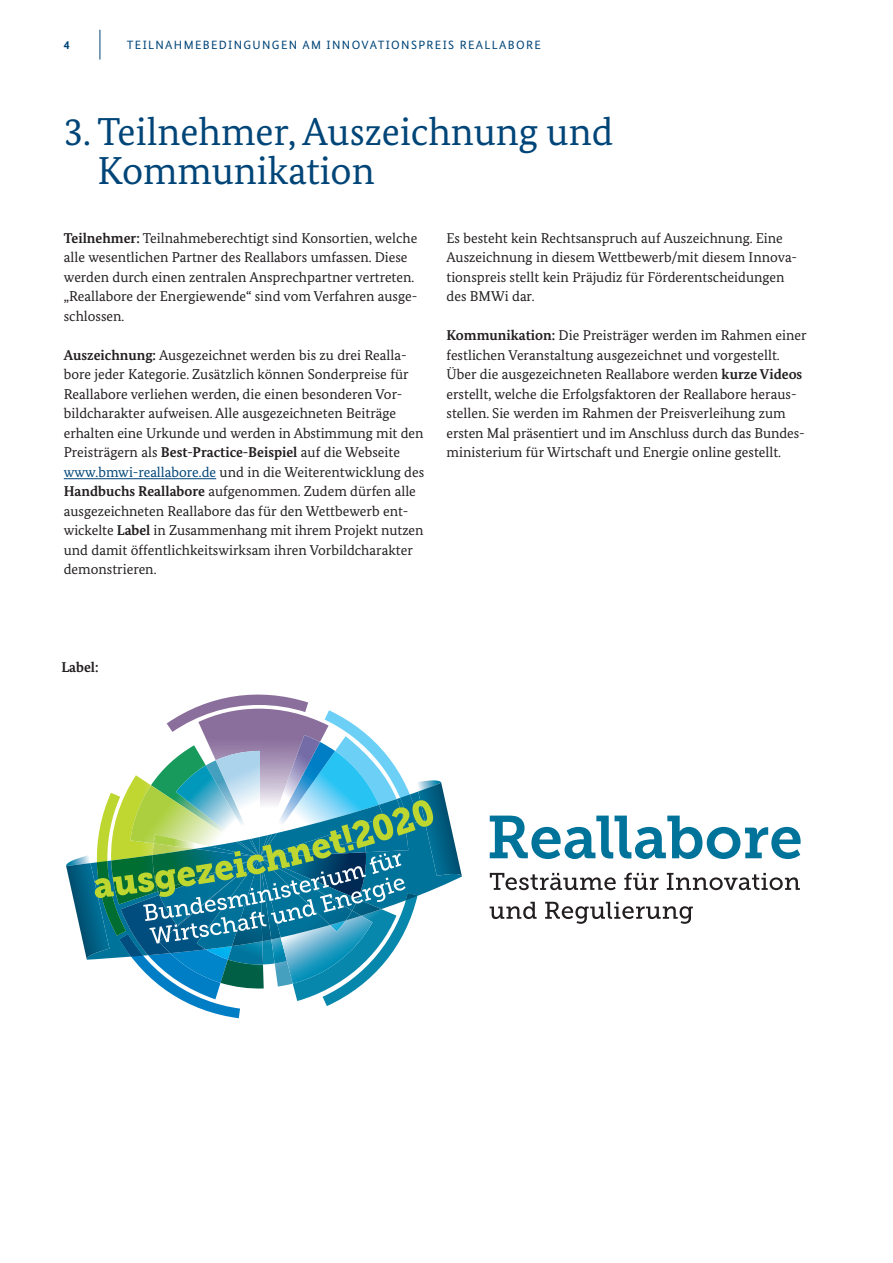
<style>
.page{position:relative;width:893px;height:1263px;background:#fff}
.page>*{position:absolute;margin:0;border:0;box-sizing:border-box;transform-origin:0 0}
.t1{font:39px/39px "Bundes Serif";color:#004578}
.t2{font:14.25px/19.5px "Bundes Serif";color:#231f20}
.t3{font:700 14.25px "Bundes Serif";color:#231f20}
.t4{font:12px "Bundes Sans";letter-spacing:.11em;color:#004578}
.t5{font:700 12px "Bundes Sans";color:#004578}
.s1{font-weight:700}
.s2{color:#004578}
</style>
<div class="page">
<hr style="left:64px;top:478px;width:152px;height:1px;background:#004578">
<hr style="left:100px;top:30px;width:1px;height:30px;background:#004578">
<svg style="left:490px;top:815px;width:311px;height:44px"></svg>
<svg style="left:490px;top:873px;width:126px;height:17px"></svg>
<svg style="left:624px;top:873px;width:35px;height:17px"></svg>
<svg style="left:667px;top:873px;width:133px;height:17px"></svg>
<svg style="left:490px;top:902px;width:47px;height:17px"></svg>
<svg style="left:545px;top:902px;width:148px;height:22px"></svg>
<svg style="left:66px;top:694px;width:396px;height:324px"></svg>
<p class="t5" style="left:64px;top:37px;width:7px">4</p>
<p class="t4" style="left:127px;top:37px;width:416px">TEILNAHMEBEDINGUNGEN AM INNOVATIONSPREIS REALLABORE</p>
<h1 class="t1" style="left:97px;top:112px;width:517px;text-indent:-34px">3. Teilnehmer, Auszeichnung und<br>Kommunikation</h1>
<p class="t2" style="left:64px;top:228px;width:355px"><span class="s1">Teilnehmer:</span> Teilnahmeberechtigt sind Konsortien, welche alle wesentlichen Partner des Reallabors umfassen. Diese werden durch einen zentralen Ansprechpartner vertreten. „Reallabore der Energiewende“ sind vom Verfahren ausge&shy;schlossen.</p>
<p class="t2" style="left:64px;top:345px;width:362px"><span class="s1">Auszeichnung:</span> Ausgezeichnet werden bis zu drei Realla&shy;bore jeder Kategorie. Zusätzlich können Sonderpreise für Reallabore verliehen werden, die einen besonderen Vor&shy;bildcharakter aufweisen. Alle ausgezeichneten Beiträge erhalten eine Urkunde und werden in Abstimmung mit den Preisträgern als <span class="s1">Best-Practice-Beispiel</span> auf die Webseite <span class="s2">www.bmwi-reallabore.de</span> und in die Weiterentwicklung des <span class="s1">Handbuchs Reallabore</span> aufgenommen. Zudem dürfen alle ausgezeichneten Reallabore das für den Wettbewerb ent&shy;wickelte <span class="s1">Label</span> in Zusammenhang mit ihrem Projekt nutzen und damit öffentlichkeitswirksam ihren Vorbildcharakter demonstrieren.</p>
<p class="t2" style="left:446px;top:228px;width:350px">Es besteht kein Rechtsanspruch auf Auszeichnung. Eine Auszeichnung in diesem Wettbewerb/mit diesem Innova&shy;tionspreis stellt kein Präjudiz für Förderentscheidungen des BMWi dar.</p>
<p class="t2" style="left:446px;top:325px;width:362px"><span class="s1">Kommunikation:</span> Die Preisträger werden im Rahmen einer festlichen Veranstaltung ausgezeichnet und vorgestellt.<br>Über die ausgezeichneten Reallabore werden <span class="s1">kurze Videos </span>erstellt, welche die Erfolgsfaktoren der Reallabore heraus&shy;stellen. Sie werden im Rahmen der Preisverleihung zum ersten Mal präsentiert und im Anschluss durch das Bundes&shy;ministerium für Wirtschaft und Energie online gestellt.</p>
<p class="t3" style="left:61px;top:658px;width:39px">Label:</p>
</div>
